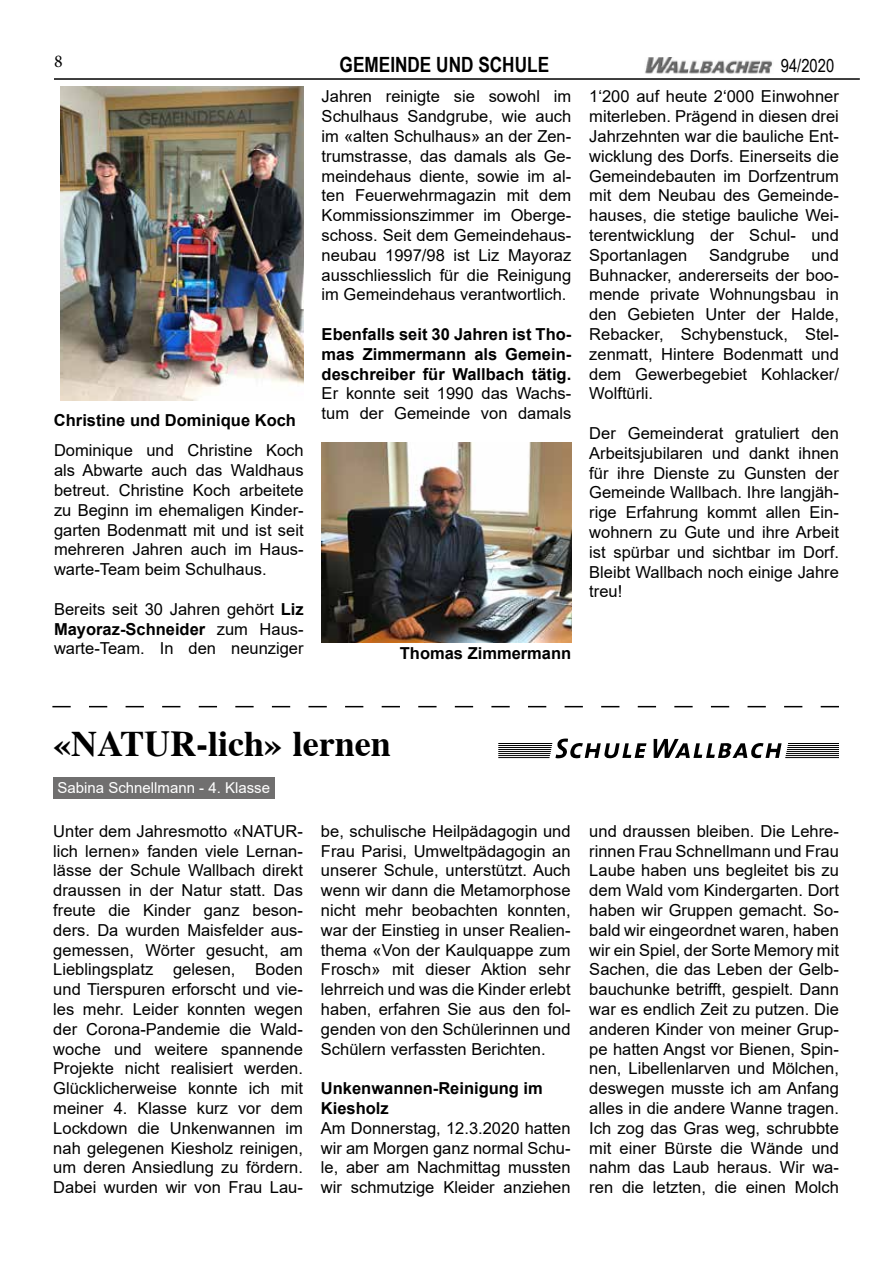
<style>
.page{position:relative;width:893px;height:1263px;background:#fff}
.page>*{position:absolute;margin:0;border:0;box-sizing:border-box;transform-origin:0 0}
.t1{font:700 36px "Cardiff";color:#000}
.t2{font:700 21px "Arial Narrow";color:#000}
.t3{font:18px "Arial Narrow";color:#000}
.t4{font:18px "Minion Pro";color:#000}
.t5{font:16.5px/19.8px "Arial";color:#000;text-align:justify}
.t6{font:700 16.5px/19.8px "Arial";color:#000;text-align:justify}
.t7{font:15px "Arial";color:#fff}
.s1{font-weight:700}
</style>
<div class="page">
<svg style="left:52px;top:706px;width:787px;height:1px"></svg>
<div style="left:53px;top:777px;width:221px;height:21px;background:#706f6f"></div>
<svg style="left:654px;top:739px;width:128px;height:19px"></svg>
<svg style="left:555px;top:738px;width:91px;height:20px"></svg>
<hr style="left:499px;top:743px;width:53px;height:1px;background:#000">
<hr style="left:499px;top:745px;width:52px;height:1px;background:#000">
<hr style="left:499px;top:747px;width:52px;height:1px;background:#000">
<hr style="left:499px;top:749px;width:52px;height:1px;background:#000">
<hr style="left:499px;top:751px;width:51px;height:1px;background:#000">
<hr style="left:499px;top:753px;width:51px;height:1px;background:#000">
<hr style="left:499px;top:755px;width:50px;height:1px;background:#000">
<hr style="left:499px;top:757px;width:50px;height:1px;background:#000">
<hr style="left:786px;top:757px;width:53px;height:1px;background:#000">
<hr style="left:786px;top:755px;width:53px;height:1px;background:#000">
<hr style="left:786px;top:753px;width:53px;height:1px;background:#000">
<hr style="left:787px;top:751px;width:52px;height:1px;background:#000">
<hr style="left:787px;top:749px;width:52px;height:1px;background:#000">
<hr style="left:788px;top:747px;width:51px;height:1px;background:#000">
<hr style="left:788px;top:745px;width:51px;height:1px;background:#000">
<hr style="left:788px;top:743px;width:51px;height:1px;background:#000">
<img style="left:61px;top:86px;width:243px;height:315px">
<img style="left:322px;top:442px;width:249px;height:200px">
<hr style="left:54px;top:78px;width:806px;height:2px;background:#000">
<img style="left:645px;top:57px;width:127px;height:16px">
<p class="t4" style="left:54px;top:49px;width:10px">8</p>
<p class="t2" style="left:340px;top:49px;width:211px">GEMEINDE UND SCHULE</p>
<p class="t6" style="left:54px;top:410px;width:244px">Christine und Dominique Koch</p>
<p class="t5" style="left:54px;top:441px;width:251px">Dominique und Christine Koch als Abwarte auch das Waldhaus betreut. Christine Koch arbeitete zu Beginn im ehemaligen Kinder&shy;garten Bodenmatt mit und ist seit mehreren Jahren auch im Haus&shy;warte-Team beim Schulhaus.</p>
<p class="t5" style="left:54px;top:599px;width:251px">Bereits seit 30 Jahren gehört <span class="s1">Liz Mayoraz-Schneider</span> zum Haus&shy;warte-Team. In den neunziger</p>
<p class="t5" style="left:322px;top:87px;width:251px">Jahren reinigte sie sowohl im Schulhaus Sandgrube, wie auch im «alten Schulhaus» an der Zen&shy;trumstrasse, das damals als Ge&shy;meindehaus diente, sowie im al&shy;ten Feuerwehrmagazin mit dem Kommissionszimmer im Oberge&shy;schoss. Seit dem Gemeindehaus&shy;neubau 1997/98 ist Liz Mayoraz ausschliesslich für die Reinigung im Gemeindehaus verantwortlich.</p>
<p class="t6" style="left:322px;top:324px;width:251px">Ebenfalls seit 30 Jahren ist Tho&shy;mas Zimmermann als Gemein&shy;deschreiber für Wallbach tätig.</p>
<p class="t5" style="left:322px;top:384px;width:251px">Er konnte seit 1990 das Wachs&shy;tum der Gemeinde von damals</p>
<p class="t6" style="left:400px;top:644px;width:173px">Thomas Zimmermann</p>
<p class="t3" style="left:781px;top:52px;width:55px">94/2020</p>
<p class="t5" style="left:589px;top:87px;width:251px">1‘200 auf heute 2‘000 Einwohner miterleben. Prägend in diesen drei Jahrzehnten war die bauliche Ent&shy;wicklung des Dorfs. Einerseits die Gemeindebauten im Dorfzentrum mit dem Neubau des Gemeinde&shy;hauses, die stetige bauliche Wei&shy;terentwicklung der Schul- und Sportanlagen</p>
<p class="t5" style="left:709px;top:245px;width:82px">Sandgrube</p>
<p class="t5" style="left:589px;top:245px;width:251px;text-indent:222px">und Buhnacker, andererseits der boo&shy;mende private Wohnungsbau in den Gebieten Unter der Halde, Rebacker, Schybenstuck, Stel&shy;zenmatt, Hintere Bodenmatt und dem Gewerbegebiet Kohlacker/ Wolftürli.</p>
<p class="t5" style="left:589px;top:423px;width:251px">Der Gemeinderat gratuliert den Arbeitsjubilaren und dankt ihnen für ihre Dienste zu Gunsten der Gemeinde Wallbach. Ihre langjäh&shy;rige Erfahrung kommt allen Ein&shy;wohnern zu Gute und ihre Arbeit ist spürbar und sichtbar im Dorf.<br>Bleibt Wallbach noch einige Jahre treu!</p>
<h1 class="t1" style="left:53px;top:722px;width:339px">«NATUR-lich» lernen</h1>
<p class="t7" style="left:57px;top:778px;width:214px">Sabina Schnellmann - 4. Klasse</p>
<p class="t5" style="left:53px;top:821px;width:251px">Unter dem Jahresmotto «NATUR&shy;lich lernen» fanden viele Lernan&shy;lässe der Schule Wallbach direkt draussen in der Natur statt. Das freute die Kinder ganz beson&shy;ders. Da wurden Maisfelder aus&shy;gemessen, Wörter gesucht, am Lieblingsplatz gelesen, Boden und Tierspuren erforscht und vie&shy;les mehr. Leider konnten wegen der Corona-Pandemie die Wald&shy;woche und weitere spannende Projekte nicht realisiert werden.<br>Glücklicherweise konnte ich mit meiner 4. Klasse kurz vor dem Lockdown die Unkenwannen im nah gelegenen Kiesholz reinigen, um deren Ansiedlung zu fördern.<br>Dabei wurden wir von Frau Lau-</p>
<p class="t5" style="left:321px;top:821px;width:251px">be, schulische Heilpädagogin und Frau Parisi, Umweltpädagogin an unserer Schule, unterstützt. Auch wenn wir dann die Metamorphose nicht mehr beobachten konnten, war der Einstieg in unser Realien&shy;thema «Von der Kaulquappe zum Frosch» mit dieser Aktion sehr lehrreich und was die Kinder erlebt haben, erfahren Sie aus den fol&shy;genden von den Schülerinnen und Schülern verfassten Berichten.</p>
<p class="t6" style="left:321px;top:1079px;width:223px">Unkenwannen-Reinigung im<br>Kiesholz</p>
<p class="t5" style="left:321px;top:1118px;width:251px">Am Donnerstag, 12.3.2020 hatten wir am Morgen ganz normal Schu&shy;le, aber am Nachmittag mussten wir schmutzige Kleider anziehen</p>
<p class="t5" style="left:589px;top:821px;width:251px">und draussen bleiben. Die Lehre&shy;rinnen Frau Schnellmann und Frau Laube haben uns begleitet bis zu dem Wald vom Kindergarten. Dort haben wir Gruppen gemacht. So&shy;bald wir eingeordnet waren, haben wir ein Spiel, der Sorte Memory mit Sachen, die das Leben der Gelb&shy;bauchunke betrifft, gespielt. Dann war es endlich Zeit zu putzen. Die anderen Kinder von meiner Grup&shy;pe hatten Angst vor Bienen, Spin&shy;nen, Libellenlarven und Mölchen, deswegen musste ich am Anfang alles in die andere Wanne tragen.<br>Ich zog das Gras weg, schrubbte mit einer Bürste die Wände und nahm das Laub heraus. Wir wa&shy;ren die letzten, die einen Molch</p>
</div>
